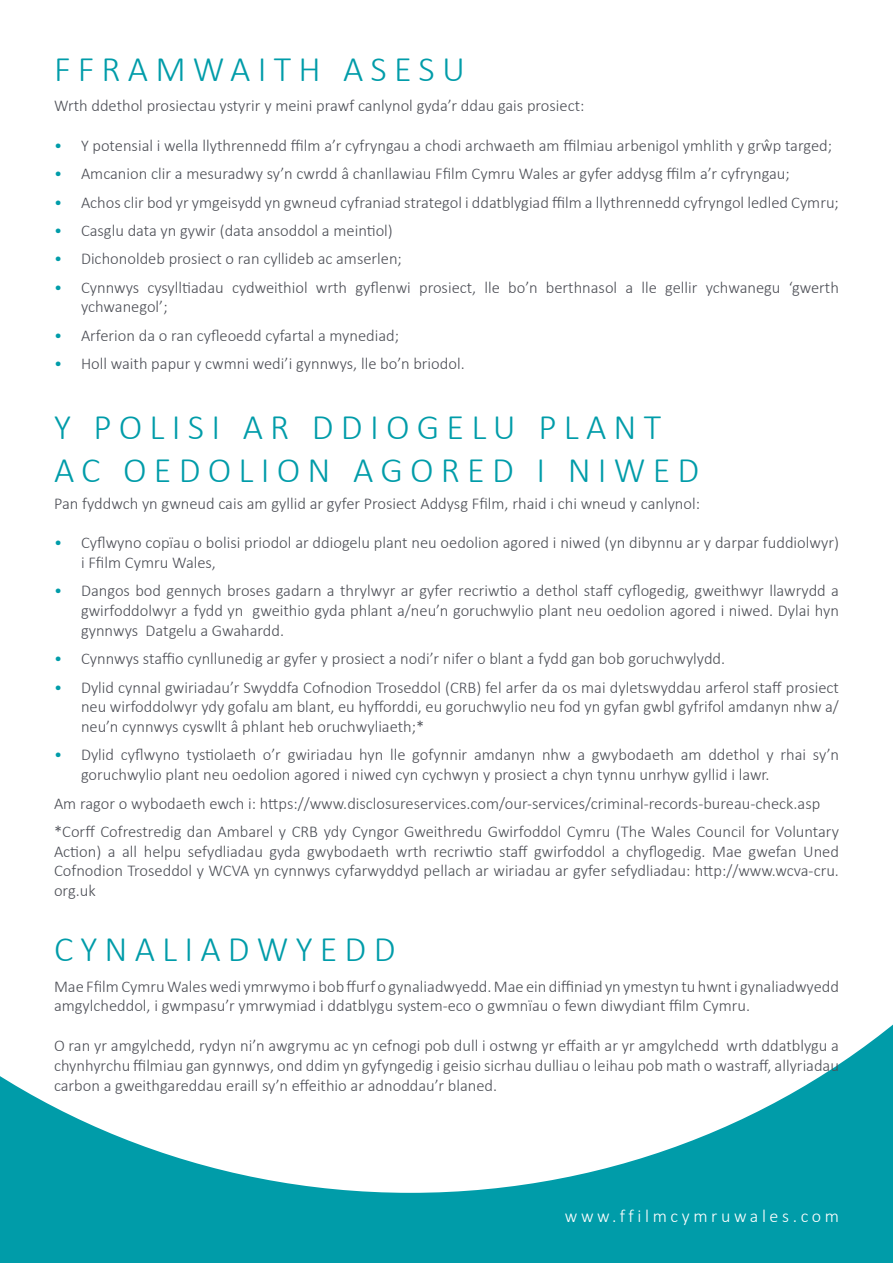
<style>
.page{position:relative;width:893px;height:1263px;background:#009ca9}
.page>*{position:absolute;margin:0;border:0;box-sizing:border-box;transform-origin:0 0}
.t1{font:300 36px/43.2px "Calibri";letter-spacing:.2em;color:#009ca9}
.t2{font:300 18px "Calibri";letter-spacing:.2em;color:#fff}
.t3{font:300 16.5px/19.8px "Calibri";color:#4c4e55}
.s1{color:#009ca9}
</style>
<div class="page">
<div style="left:0;top:0;width:893px;height:1193px;background:#fff"></div>
<h1 class="t1" style="left:54px;top:47px;width:412px">FFRAMWAITH ASESU</h1>
<p class="t3" style="left:54px;top:96px;width:532px">Wrth ddethol prosiectau ystyrir y meini prawf canlynol gyda’r ddau gais prosiect:</p>
<p class="t3" style="left:54px;top:135px;width:780px"><span class="s1">•</span> Y potensial i wella llythrennedd ffilm a’r cyfryngau a chodi archwaeth am ffilmiau arbenigol ymhlith y grŵp targed;</p>
<p class="t3" style="left:54px;top:164px;width:737px"><span class="s1">•</span> Amcanion clir a mesuradwy sy’n cwrdd â chanllawiau Ffilm Cymru Wales ar gyfer addysg ffilm a’r cyfryngau;</p>
<p class="t3" style="left:54px;top:192px;width:786px"><span class="s1">•</span> Achos clir bod yr ymgeisydd yn gwneud cyfraniad strategol i ddatblygiad ffilm a llythrennedd cyfryngol ledled Cymru;</p>
<p class="t3" style="left:54px;top:220px;width:340px"><span class="s1">•</span> Casglu data yn gywir (data ansoddol a meintiol)</p>
<p class="t3" style="left:54px;top:249px;width:349px"><span class="s1">•</span> Dichonoldeb prosiect o ran cyllideb ac amserlen;</p>
<p class="t3" style="left:81px;top:277px;width:759px;text-indent:-27px"><span class="s1">•</span> Cynnwys cysylltiadau cydweithiol wrth gyflenwi prosiect, lle bo’n berthnasol a lle gellir ychwanegu ‘gwerth ychwanegol’;</p>
<p class="t3" style="left:54px;top:325px;width:347px"><span class="s1">•</span> Arferion da o ran cyfleoedd cyfartal a mynediad;</p>
<p class="t3" style="left:54px;top:353px;width:412px"><span class="s1">•</span> Holl waith papur y cwmni wedi’i gynnwys, lle bo’n briodol.</p>
<h1 class="t1" style="left:54px;top:405px;width:647px">Y POLISI AR DDIOGELU PLANT<br>AC OEDOLION AGORED I NIWED</h1>
<p class="t3" style="left:54px;top:493px;width:648px">Pan fyddwch yn gwneud cais am gyllid ar gyfer Prosiect Addysg Ffilm, rhaid i chi wneud y canlynol:</p>
<p class="t3" style="left:81px;top:533px;width:759px;text-indent:-27px"><span class="s1">•</span> Cyflwyno copïau o bolisi priodol ar ddiogelu plant neu oedolion agored i niwed (yn dibynnu ar y darpar fuddiolwyr) i Ffilm Cymru Wales,</p>
<p class="t3" style="left:81px;top:581px;width:759px;text-align:justify;text-indent:-27px"><span class="s1">•</span> Dangos bod gennych broses gadarn a thrylwyr ar gyfer recriwtio a dethol staff cyflogedig, gweithwyr llawrydd a gwirfoddolwyr a fydd yn gweithio gyda phlant a/neu’n goruchwylio plant neu oedolion agored i niwed. Dylai hyn gynnwys Datgelu a Gwahardd.</p>
<p class="t3" style="left:54px;top:649px;width:673px"><span class="s1">•</span> Cynnwys staffio cynllunedig ar gyfer y prosiect a nodi’r nifer o blant a fydd gan bob goruchwylydd.</p>
<p class="t3" style="left:81px;top:677px;width:759px;text-align:justify;text-indent:-27px"><span class="s1">•</span> Dylid cynnal gwiriadau’r Swyddfa Cofnodion Troseddol (CRB) fel arfer da os mai dyletswyddau arferol staff prosiect neu wirfoddolwyr ydy gofalu am blant, eu hyfforddi, eu goruchwylio neu fod yn gyfan gwbl gyfrifol amdanyn nhw a/ neu’n cynnwys cyswllt â phlant heb oruchwyliaeth;*</p>
<p class="t3" style="left:81px;top:745px;width:759px;text-indent:-27px"><span class="s1">•</span> Dylid cyflwyno tystiolaeth o’r gwiriadau hyn lle gofynnir amdanyn nhw a gwybodaeth am ddethol y rhai sy’n goruchwylio plant neu oedolion agored i niwed cyn cychwyn y prosiect a chyn tynnu unrhyw gyllid i lawr.</p>
<p class="t3" style="left:54px;top:789px;width:786px;line-height:28.3px">Am ragor o wybodaeth ewch i: https://www.disclosureservices.com/our-services/criminal-records-bureau-check.asp *Corff Cofrestredig dan Ambarel y CRB ydy Cyngor Gweithredu Gwirfoddol Cymru (The Wales Council for Voluntary</p>
<p class="t3" style="left:54px;top:841px;width:786px;text-align:justify">Action) a all helpu sefydliadau gyda gwybodaeth wrth recriwtio staff gwirfoddol a chyflogedig. Mae gwefan Uned Cofnodion Troseddol y WCVA yn cynnwys cyfarwyddyd pellach ar wiriadau ar gyfer sefydliadau: http://www.wcva-cru. org.uk</p>
<h1 class="t1" style="left:54px;top:927px;width:343px">CYNALIADWYEDD</h1>
<p class="t3" style="left:54px;top:976px;width:786px">Mae Ffilm Cymru Wales wedi ymrwymo i bob ffurf o gynaliadwyedd. Mae ein diffiniad yn ymestyn tu hwnt i gynaliadwyedd amgylcheddol, i gwmpasu’r ymrwymiad i ddatblygu system-eco o gwmnïau o fewn diwydiant ffilm Cymru.</p>
<p class="t3" style="left:54px;top:1035px;width:786px;text-align:justify">O ran yr amgylchedd, rydyn ni’n awgrymu ac yn cefnogi pob dull i ostwng yr effaith ar yr amgylchedd wrth ddatblygu a chynhyrchu ffilmiau gan gynnwys, ond ddim yn gyfyngedig i geisio sicrhau dulliau o leihau pob math o wastraff, allyriadau carbon a gweithgareddau eraill sy’n effeithio ar adnoddau’r blaned.</p>
<p class="t2" style="left:565px;top:1205px;width:276px">www.ffilmcymruwales.com</p>
</div>
